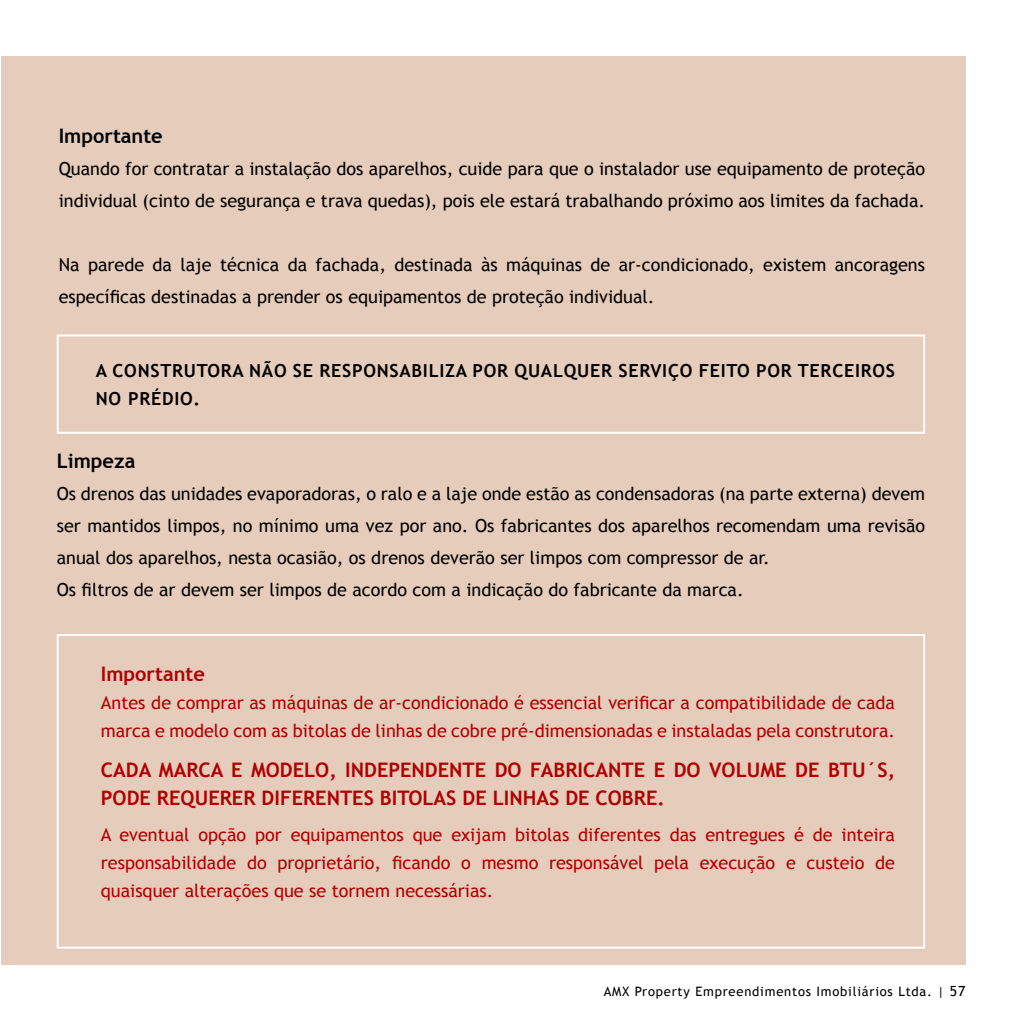
<style>
.page{position:relative;width:1021px;height:1021px;background:#fff}
.page>*{position:absolute;margin:0;border:0;box-sizing:border-box;transform-origin:0 0}
.t1{font:700 20px/28px "Trebuchet MS";color:#b00000}
.t2{font:700 20px "Trebuchet MS";color:#000}
.t3{font:18px/32px "Trebuchet MS";color:#000}
.t4{font:18px/28px "Trebuchet MS";color:#b00000}
.t5{font:700 18px/28px "Trebuchet MS";letter-spacing:.04em;color:#000}
.t6{font:13px "Trebuchet MS";letter-spacing:.06em;color:#000}
.s1{font-size:14px}
</style>
<div class="page">
<div style="left:1px;top:57px;width:964px;height:907px;background:#e6ccbb"></div>
<div style="left:57px;top:634px;width:868px;height:314px;border:2px solid #fff"></div>
<div style="left:57px;top:334px;width:868px;height:100px;border:2px solid #fff"></div>
<p class="t2" style="left:59px;top:123px;width:106px">Importante</p>
<p class="t3" style="left:59px;top:153px;width:867px">Quando for contratar a instalação dos aparelhos, cuide para que o instalador use equipamento de proteção individual (cinto de segurança e trava quedas), pois ele estará trabalhando próximo aos limites da fachada.</p>
<p class="t3" style="left:59px;top:249px;width:867px">Na parede da laje técnica da fachada, destinada às máquinas de ar-condicionado, existem ancoragens específicas destinadas a prender os equipamentos de proteção individual.</p>
<p class="t5" style="left:96px;top:356px;width:800px">A CONSTRUTORA NÃO SE RESPONSABILIZA POR QUALQUER SERVIÇO FEITO POR TERCEIROS<br>NO PRÉDIO.</p>
<p class="t2" style="left:57px;top:448px;width:80px">Limpeza</p>
<p class="t3" style="left:57px;top:477px;width:869px">Os drenos das unidades evaporadoras, o ralo e a laje onde estão as condensadoras (na parte externa) devem ser mantidos limpos, no mínimo uma vez por ano. Os fabricantes dos aparelhos recomendam uma revisão anual dos aparelhos, nesta ocasião, os drenos deverão ser limpos com compressor de ar.<br>Os filtros de ar devem ser limpos de acordo com a indicação do fabricante da marca.</p>
<p class="t1" style="left:101px;top:660px;width:106px">Importante</p>
<p class="t4" style="left:101px;top:689px;width:795px">Antes de comprar as máquinas de ar-condicionado é essencial verificar a compatibilidade de cada marca e modelo com as bitolas de linhas de cobre pré-dimensionadas e instaladas pela construtora.</p>
<p class="t1" style="left:101px;top:756px;width:795px">CADA MARCA E MODELO, INDEPENDENTE DO FABRICANTE E DO VOLUME DE BTU´S,<br>PODE REQUERER DIFERENTES BITOLAS DE LINHAS DE COBRE.</p>
<p class="t4" style="left:101px;top:821px;width:795px;text-align:justify">A eventual opção por equipamentos que exijam bitolas diferentes das entregues é de inteira responsabilidade do proprietário, ficando o mesmo responsável pela execução e custeio de quaisquer alterações que se tornem necessárias.</p>
<p class="t6" style="left:603px;top:983px;width:363px">AMX Property Empreendimentos Imobiliários Ltda. | <span class="s1">57</span></p>
</div>
